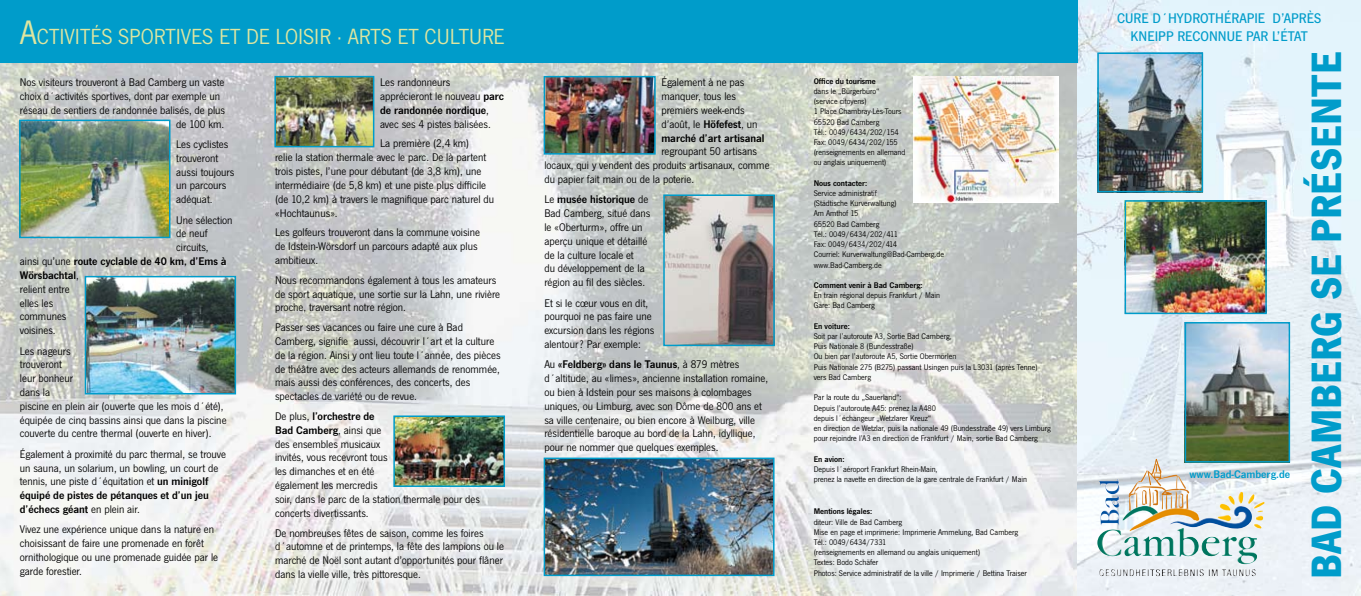
<style>
.page{position:relative;width:1361px;height:596px;background:#fff}
.page>*{position:absolute;margin:0;border:0;box-sizing:border-box;transform-origin:0 0}
.t1{font:700 44px "News Got T";color:#009cca;scale:.95 1}
.t2{font:22.7px "News Got T";color:#dfe6a0}
.t3{font:500 14.5px "News Got T";color:#009cca}
.t4{font:11.5px/13.8px "News Got T";color:#000}
.t5{font:600 11.5px "News Got T";color:#000}
.t6{font:600 11.5px "News Got T";color:#009cca}
.t7{font:8.5px/10.2px "News Got T";color:#000}
.t8{font:600 8.5px "News Got T";color:#000}
.s1{font-size:34.9px}
.s2{font-weight:400}
.s3{font-weight:600}
</style>
<div class="page">
<img style="left:0;top:0;width:1361px;height:595px">
<img style="left:1137px;top:458px;width:40px;height:30px">
<div style="left:0;top:0;width:1077px;height:62px;background:#009cca"></div>
<img style="left:913px;top:77px;width:145px;height:125px">
<img style="left:1100px;top:55px;width:100px;height:134px">
<div style="left:1097px;top:52px;width:106px;height:140px;border:2px solid #009cca"></div>
<img style="left:1187px;top:325px;width:100px;height:134px">
<div style="left:1184px;top:322px;width:106px;height:140px;border:2px solid #009cca"></div>
<img style="left:1127px;top:203px;width:136px;height:108px">
<div style="left:1124px;top:200px;width:142px;height:114px;border:2px solid #009cca"></div>
<img style="left:396px;top:418px;width:106px;height:65px">
<div style="left:393px;top:415px;width:112px;height:71px;border:2px solid #009cca"></div>
<img style="left:277px;top:79px;width:94px;height:65px">
<div style="left:274px;top:76px;width:100px;height:71px;border:2px solid #009cca"></div>
<img style="left:547px;top:79px;width:106px;height:72px">
<div style="left:544px;top:76px;width:112px;height:78px;border:2px solid #009cca"></div>
<img style="left:88px;top:279px;width:145px;height:112px">
<div style="left:85px;top:276px;width:151px;height:118px;border:2px solid #009cca"></div>
<img style="left:22px;top:122px;width:145px;height:113px">
<div style="left:19px;top:119px;width:151px;height:119px;border:2px solid #009cca"></div>
<img style="left:547px;top:460px;width:224px;height:112px">
<div style="left:544px;top:457px;width:230px;height:118px;border:2px solid #009cca"></div>
<img style="left:666px;top:197px;width:106px;height:146px">
<div style="left:663px;top:194px;width:112px;height:152px;border:2px solid #009cca"></div>
<p class="t3" style="left:1117px;top:11px;width:206px">CURE D´HYDROTHÉRAPIE D’APRÈS</p>
<h2 class="t2" style="left:20px;top:24px;width:27px"><span class="s1">A</span>ctivit</h2>
<h2 class="t2" style="left:90px;top:24px;width:74px">és sportives</h2>
<h2 class="t2" style="left:219px;top:24px;width:88px">et de loisir</h2>
<h2 class="t2" style="left:337px;top:24px;width:34px">· Arts</h2>
<h2 class="t2" style="left:397px;top:24px;width:40px">et culture</h2>
<p class="t3" style="left:1130px;top:28px;width:179px">KNEIPP RECONNUE PAR L’ÉTAT</p>
<p class="t4" style="left:20px;top:75px;width:206px">Nos visiteurs trouveront à Bad Camberg un vaste</p>
<p class="t4" style="left:20px;top:89px;width:202px">choix d´activités sportives, dont par exemple un</p>
<p class="t4" style="left:20px;top:103px;width:207px">réseau de sentiers de randonnée balisés, de plus</p>
<p class="t4" style="left:176px;top:117px;width:50px">de 100 km.</p>
<p class="t4" style="left:176px;top:137px;width:60px">Les cyclistes trouveront aussi toujours un parcours adéquat.</p>
<p class="t4" style="left:176px;top:212px;width:58px">Une sélection</p>
<p class="t4" style="left:176px;top:226px;width:33px">de neuf</p>
<p class="t4" style="left:176px;top:240px;width:34px">circuits,</p>
<p class="t5" style="left:20px;top:254px;width:208px"><span class="s2">ainsi qu’une</span> route cyclable de 40 km, d’Ems à</p>
<p class="t5" style="left:20px;top:268px;width:61px">Wörsbachtal<span class="s2">,</span></p>
<p class="t4" style="left:20px;top:281px;width:51px">relient entre</p>
<p class="t4" style="left:20px;top:295px;width:35px">elles les</p>
<p class="t4" style="left:20px;top:309px;width:48px">communes</p>
<p class="t4" style="left:20px;top:323px;width:37px">voisines.</p>
<p class="t4" style="left:20px;top:343px;width:208px">Les nageurs<br>trouveront<br>leur bonheur<br>dans la<br>piscine en plein air (ouverte que les mois d´été), équipée de cinq bassins ainsi que dans la piscine couverte du centre thermal (ouverte en hiver).</p>
<p class="t4" style="left:20px;top:446px;width:208px">Également à proximité du parc thermal, se trouve un sauna, un solarium, un bowling, un court de tennis, une piste d´équitation et <span class="s3">un minigolf équipé de pistes de pétanques et d’un jeu d’échecs géant</span> en plein air.</p>
<p class="t4" style="left:20px;top:522px;width:200px">Vivez une expérience unique dans la nature en choisissant de faire une promenade en forêt ornithologique ou une promenade guidée par le garde forestier.</p>
<p class="t4" style="left:380px;top:75px;width:126px">Les randonneurs apprécieront le nouveau <span class="s3">parc de randonnée nordique</span>, avec ses 4 pistes balisées.</p>
<p class="t4" style="left:275px;top:136px;width:221px;text-indent:105px">La première (2,4 km)<br>relie la station thermale avec le parc. De là partent trois pistes, l’une pour débutant (de 3,8 km), une intermédiaire (de 5,8 km) et une piste plus difficile (de 10,2 km) à travers le magnifique parc naturel du «Hochtaunus».</p>
<p class="t4" style="left:275px;top:225px;width:206px">Les golfeurs trouveront dans la commune voisine de Idstein-Wörsdorf un parcours adapté aux plus ambitieux.</p>
<p class="t4" style="left:275px;top:272px;width:227px">Nous recommandons également à tous les amateurs de sport aquatique, une sortie sur la Lahn, une rivière proche, traversant notre région.</p>
<p class="t4" style="left:275px;top:320px;width:227px">Passer ses vacances ou faire une cure à Bad Camberg, signifie aussi, découvrir l´art et la culture de la région. Ainsi y ont lieu toute l´année, des pièces de théâtre avec des acteurs allemands de renommée, mais aussi des conférences, des concerts, des spectacles de variété ou de revue.</p>
<p class="t4" style="left:275px;top:409px;width:206px">De plus, <span class="s3">l’orchestre de<br>Bad Camberg</span>, ainsi que<br>des ensembles musicaux<br>invités, vous recevront tous<br>les dimanches et en été<br>également les mercredis<br>soir, dans le parc de la station thermale pour des concerts divertissants.</p>
<p class="t4" style="left:275px;top:525px;width:231px">De nombreuses fêtes de saison, comme les foires d´automne et de printemps, la fête des lampions ou le marché de Noël sont autant d’opportunités pour flâner dans la vielle ville, très pittoresque.</p>
<p class="t4" style="left:661px;top:75px;width:105px">Également à ne pas manquer, tous les premiers week-ends d’août, le <span class="s3">Höfefest</span>, un <span class="s3">marché d’art artisanal</span></p>
<p class="t4" style="left:544px;top:144px;width:227px;text-indent:117px">regroupant 50 artisans locaux, qui y vendent des produits artisanaux, comme du papier fait main ou de la poterie.</p>
<p class="t4" style="left:544px;top:192px;width:108px">Le <span class="s3">musée historique</span> de<br>Bad Camberg, situé dans le «Oberturm», offre un aperçu unique et détaillé de la culture locale et<br>du développement de la région au fil des siècles.</p>
<p class="t4" style="left:544px;top:295px;width:112px">Et si le cœur vous en dit, pourquoi ne pas faire une excursion dans les régions alentour? Par exemple:</p>
<p class="t4" style="left:544px;top:357px;width:225px">Au <span class="s3">«Feldberg» dans le Taunus</span>, à 879 mètres d´altitude, au «limes», ancienne installation romaine, ou bien à Idstein pour ses maisons à colombages uniques, ou Limburg, avec son Dôme de 800 ans et sa ville centenaire, ou bien encore à Weilburg, ville résidentielle baroque au bord de la Lahn, idyllique, pour ne nommer que quelques exemples.</p>
<p class="t8" style="left:814px;top:76px;width:64px">Office du tourisme</p>
<p class="t7" style="left:814px;top:86px;width:93px">dans le „Bürgerbüro“ (service citoyens)<br>1 Place Chambray-Lès-Tours<br>65520 Bad Camberg<br>Tél.: 0049/6434/202/154<br>Fax: 0049/6434/202/155 (renseignements en allemand ou anglais uniquement)</p>
<p class="t8" style="left:814px;top:178px;width:55px">Nous contacter:</p>
<p class="t7" style="left:814px;top:188px;width:132px">Service administratif<br>(Städtische Kurverwaltung)<br>Am Amthof 15<br>65520 Bad Camberg<br>Tél.: 0049/6434/202/411<br>Fax: 0049/6434/202/414<br>Courriel: Kurverwaltung@Bad-Camberg.de www.Bad-Camberg.de</p>
<p class="t8" style="left:814px;top:280px;width:110px">Comment venir à Bad Camberg:</p>
<p class="t7" style="left:814px;top:290px;width:128px">En train régional depuis Frankfurt / Main<br>Gare: Bad Camberg</p>
<p class="t8" style="left:814px;top:321px;width:38px">En voiture:</p>
<p class="t7" style="left:814px;top:330px;width:225px">Soit par l’autoroute A3, Sortie Bad Camberg,<br>Puis Nationale 8 (Bundesstraße)<br>Ou bien par l’autoroute A5, Sortie Obermörlen<br>Puis Nationale 275 (B275) passant Usingen puis la L3031 (après Tenne) vers Bad Camberg</p>
<p class="t7" style="left:814px;top:392px;width:238px">Par la route du „Sauerland“:<br>Depuis l’autoroute A45: prenez la A480<br>depuis l´échangeur „Wetzlarer Kreuz“<br>en direction de Wetzlar, puis la nationale 49 (Bundesstraße 49) vers Limburg pour rejoindre l’A3 en direction de Frankfurt / Main, sortie Bad Camberg</p>
<p class="t8" style="left:814px;top:453px;width:32px">En avion:</p>
<p class="t7" style="left:814px;top:463px;width:215px">Depuis l´aéroport Frankfurt Rhein-Main,<br>prenez la navette en direction de la gare centrale de Frankfurt / Main</p>
<p class="t8" style="left:814px;top:506px;width:60px">Mentions légales:</p>
<p class="t7" style="left:814px;top:516px;width:215px">diteur: Ville de Bad Camberg<br>Mise en page et imprimerie: Imprimerie Ammelung, Bad Camberg Tél.: 0049/6434/7331<br>(renseignements en allemand ou anglais uniquement)<br>Textes: Bodo Schäfer<br>Photos: Service administratif de la ville / Imprimerie / Bettina Traiser</p>
<p class="t6" style="left:1189px;top:467px;width:102px">www.Bad-Camberg.de</p>
<h1 class="t1" style="left:1300px;top:578px;width:557px;rotate:-90deg">BAD CAMBERG SE PRÉSENTE</h1>
</div>
